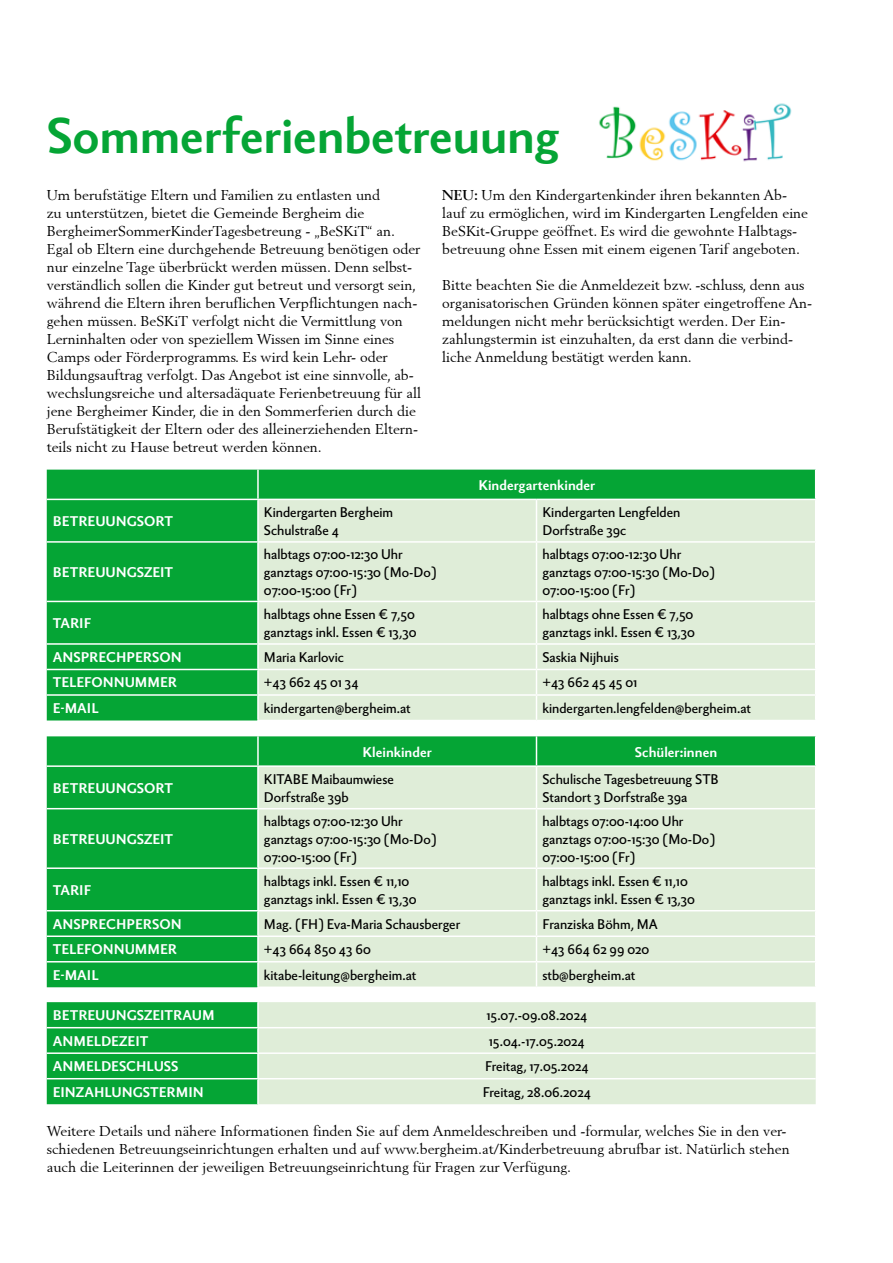
<style>
.page{position:relative;width:893px;height:1263px;background:#fff}
.page>*{position:absolute;margin:0;border:0;box-sizing:border-box;transform-origin:0 0}
.t1{font:700 48px "Berling Nova Sans Pro";letter-spacing:-.01em;color:#05a535}
.t2{font:14.25px/18px "Berling";color:#000}
.t3{font:13.5px/18px "Berling Nova Sans Pro";color:#000}
.t4{font:700 13.5px "Berling Nova Sans Pro";color:#fff}
.s1{font-weight:700}
</style>
<div class="page">
<img style="left:599px;top:103px;width:193px;height:59px">
<div style="left:47px;top:470px;width:768px;height:250px;background:#05a535"></div>
<div style="left:259px;top:500px;width:556px;height:220px;background:#dfedd8"></div>
<hr style="left:47px;top:499px;width:211px;height:1px;background:#fff">
<hr style="left:47px;top:541px;width:211px;height:2px;background:#fff">
<hr style="left:47px;top:601px;width:211px;height:1px;background:#fff">
<hr style="left:47px;top:643px;width:211px;height:2px;background:#fff">
<hr style="left:47px;top:669px;width:211px;height:1px;background:#fff">
<hr style="left:47px;top:694px;width:211px;height:2px;background:#fff">
<hr style="left:258px;top:499px;width:278px;height:1px;background:#fff">
<hr style="left:536px;top:499px;width:280px;height:1px;background:#fff">
<hr style="left:258px;top:541px;width:278px;height:2px;background:#fff">
<hr style="left:536px;top:541px;width:280px;height:2px;background:#fff">
<hr style="left:258px;top:601px;width:278px;height:1px;background:#fff">
<hr style="left:536px;top:601px;width:280px;height:1px;background:#fff">
<hr style="left:258px;top:643px;width:278px;height:2px;background:#fff">
<hr style="left:536px;top:643px;width:280px;height:2px;background:#fff">
<hr style="left:258px;top:669px;width:278px;height:1px;background:#fff">
<hr style="left:536px;top:669px;width:280px;height:1px;background:#fff">
<hr style="left:258px;top:694px;width:278px;height:2px;background:#fff">
<hr style="left:536px;top:694px;width:280px;height:2px;background:#fff">
<hr style="left:257px;top:470px;width:2px;height:29px;background:#fff">
<hr style="left:257px;top:500px;width:2px;height:41px;background:#fff">
<hr style="left:536px;top:500px;width:1px;height:41px;background:#fff">
<hr style="left:257px;top:543px;width:2px;height:58px;background:#fff">
<hr style="left:536px;top:543px;width:1px;height:58px;background:#fff">
<hr style="left:257px;top:602px;width:2px;height:41px;background:#fff">
<hr style="left:536px;top:602px;width:1px;height:41px;background:#fff">
<hr style="left:257px;top:645px;width:2px;height:24px;background:#fff">
<hr style="left:257px;top:670px;width:2px;height:24px;background:#fff">
<hr style="left:257px;top:696px;width:2px;height:24px;background:#fff">
<svg style="left:536px;top:645px;width:1px;height:75px"></svg>
<div style="left:47px;top:736px;width:768px;height:251px;background:#05a535"></div>
<div style="left:259px;top:767px;width:556px;height:219px;background:#dfedd8"></div>
<hr style="left:47px;top:765px;width:211px;height:2px;background:#fff">
<hr style="left:47px;top:808px;width:211px;height:1px;background:#fff">
<hr style="left:47px;top:867px;width:211px;height:2px;background:#fff">
<hr style="left:47px;top:910px;width:211px;height:1px;background:#fff">
<hr style="left:47px;top:935px;width:211px;height:2px;background:#fff">
<hr style="left:47px;top:961px;width:211px;height:1px;background:#fff">
<hr style="left:258px;top:765px;width:278px;height:2px;background:#fff">
<hr style="left:536px;top:765px;width:280px;height:2px;background:#fff">
<hr style="left:258px;top:808px;width:278px;height:1px;background:#fff">
<hr style="left:536px;top:808px;width:280px;height:1px;background:#fff">
<hr style="left:258px;top:867px;width:278px;height:2px;background:#fff">
<hr style="left:536px;top:867px;width:280px;height:2px;background:#fff">
<hr style="left:258px;top:910px;width:278px;height:1px;background:#fff">
<hr style="left:536px;top:910px;width:280px;height:1px;background:#fff">
<hr style="left:258px;top:935px;width:278px;height:2px;background:#fff">
<hr style="left:536px;top:935px;width:280px;height:2px;background:#fff">
<hr style="left:258px;top:961px;width:278px;height:1px;background:#fff">
<hr style="left:536px;top:961px;width:280px;height:1px;background:#fff">
<hr style="left:257px;top:986px;width:279px;height:2px;background:#fff">
<hr style="left:536px;top:986px;width:280px;height:2px;background:#fff">
<hr style="left:257px;top:736px;width:2px;height:29px;background:#fff">
<svg style="left:536px;top:736px;width:1px;height:29px"></svg>
<hr style="left:257px;top:767px;width:2px;height:41px;background:#fff">
<hr style="left:536px;top:767px;width:1px;height:41px;background:#fff">
<hr style="left:257px;top:809px;width:2px;height:58px;background:#fff">
<hr style="left:536px;top:809px;width:1px;height:58px;background:#fff">
<hr style="left:257px;top:869px;width:2px;height:41px;background:#fff">
<hr style="left:536px;top:869px;width:1px;height:41px;background:#fff">
<hr style="left:257px;top:911px;width:2px;height:24px;background:#fff">
<hr style="left:257px;top:937px;width:2px;height:24px;background:#fff">
<hr style="left:257px;top:962px;width:2px;height:24px;background:#fff">
<svg style="left:536px;top:911px;width:1px;height:75px"></svg>
<div style="left:47px;top:1002px;width:210px;height:102px;background:#05a535"></div>
<div style="left:259px;top:1002px;width:557px;height:102px;background:#dfedd8"></div>
<hr style="left:47px;top:1027px;width:211px;height:1px;background:#fff">
<hr style="left:47px;top:1052px;width:211px;height:2px;background:#fff">
<hr style="left:47px;top:1078px;width:211px;height:1px;background:#fff">
<hr style="left:258px;top:1027px;width:558px;height:1px;background:#fff">
<hr style="left:258px;top:1052px;width:558px;height:2px;background:#fff">
<hr style="left:258px;top:1078px;width:558px;height:1px;background:#fff">
<h1 class="t1" style="left:47px;top:101px;width:515px">Sommerferienbetreuung</h1>
<p class="t2" style="left:47px;top:185px;width:376px">Um berufstätige Eltern und Familien zu entlasten und<br>zu unterstützen, bietet die Gemeinde Bergheim die BergheimerSommerKinderTagesbetreung - „BeSKiT“ an.<br>Egal ob Eltern eine durchgehende Betreuung benötigen oder nur einzelne Tage überbrückt werden müssen. Denn selbst&shy;verständlich sollen die Kinder gut betreut und versorgt sein, während die Eltern ihren beruflichen Verpflichtungen nach&shy;gehen müssen. BeSKiT verfolgt nicht die Vermittlung von Lerninhalten oder von speziellem Wissen im Sinne eines Camps oder Förderprogramms. Es wird kein Lehr- oder Bildungsauftrag verfolgt. Das Angebot ist eine sinnvolle, ab&shy;wechslungsreiche und altersadäquate Ferienbetreuung für all jene Bergheimer Kinder, die in den Sommerferien durch die Berufstätigkeit der Eltern oder des alleinerziehenden Eltern&shy;teils nicht zu Hause betreut werden können.</p>
<p class="t4" style="left:478px;top:475px;width:118px">Kindergartenkinder</p>
<p class="t4" style="left:53px;top:511px;width:122px">BETREUUNGSORT</p>
<p class="t3" style="left:264px;top:502px;width:131px">Kindergarten Bergheim<br>Schulstraße 4</p>
<p class="t3" style="left:542px;top:502px;width:139px">Kindergarten Lengfelden<br>Dorfstraße 39c</p>
<p class="t4" style="left:53px;top:562px;width:122px">BETREUUNGSZEIT</p>
<p class="t2" style="left:442px;top:185px;width:367px"><span class="s1">NEU:</span> Um den Kindergartenkinder ihren bekannten Ab&shy;lauf zu ermöglichen, wird im Kindergarten Lengfelden eine BeSKit-Gruppe geöffnet. Es wird die gewohnte Halbtags&shy;betreuung ohne Essen mit einem eigenen Tarif angeboten.</p>
<p class="t2" style="left:442px;top:275px;width:371px">Bitte beachten Sie die Anmeldezeit bzw. -schluss, denn aus organisatorischen Gründen können später eingetroffene An&shy;meldungen nicht mehr berücksichtigt werden. Der Ein&shy;zahlungstermin ist einzuhalten, da erst dann die verbind&shy;liche Anmeldung bestätigt werden kann.</p>
<p class="t3" style="left:264px;top:544px;width:174px">halbtags 07:00-12:30 Uhr ganztags 07:00-15:30 (Mo-Do)<br>07:00-15:00 (Fr)</p>
<p class="t3" style="left:542px;top:544px;width:174px">halbtags 07:00-12:30 Uhr ganztags 07:00-15:30 (Mo-Do)<br>07:00-15:00 (Fr)</p>
<p class="t4" style="left:53px;top:613px;width:40px">TARIF</p>
<p class="t3" style="left:264px;top:604px;width:154px">halbtags ohne Essen € 7,50 ganztags inkl. Essen € 13,30</p>
<p class="t3" style="left:542px;top:604px;width:154px">halbtags ohne Essen € 7,50 ganztags inkl. Essen € 13,30</p>
<p class="t4" style="left:53px;top:647px;width:131px">ANSPRECHPERSON</p>
<p class="t3" style="left:264px;top:647px;width:81px">Maria Karlovic</p>
<p class="t3" style="left:542px;top:647px;width:78px">Saskia Nijhuis</p>
<p class="t4" style="left:53px;top:673px;width:126px">TELEFONNUMMER</p>
<p class="t3" style="left:264px;top:673px;width:96px">+43 662 45 01 34</p>
<p class="t3" style="left:542px;top:673px;width:96px">+43 662 45 45 01</p>
<p class="t4" style="left:53px;top:698px;width:47px">E-MAIL</p>
<p class="t3" style="left:264px;top:698px;width:148px">kindergarten@bergheim.at</p>
<p class="t3" style="left:542px;top:698px;width:210px">kindergarten.lengfelden@bergheim.at</p>
<p class="t4" style="left:363px;top:742px;width:71px">Kleinkinder</p>
<p class="t4" style="left:635px;top:742px;width:84px">Schüler:innen</p>
<p class="t4" style="left:53px;top:778px;width:122px">BETREUUNGSORT</p>
<p class="t3" style="left:264px;top:769px;width:132px">KITABE Maibaumwiese<br>Dorfstraße 39b</p>
<p class="t3" style="left:542px;top:769px;width:178px">Schulische Tagesbetreuung STB<br>Standort 3 Dorfstraße 39a</p>
<p class="t4" style="left:53px;top:829px;width:122px">BETREUUNGSZEIT</p>
<p class="t3" style="left:264px;top:811px;width:174px">halbtags 07:00-12:30 Uhr ganztags 07:00-15:30 (Mo-Do)<br>07:00-15:00 (Fr)</p>
<p class="t3" style="left:542px;top:811px;width:174px">halbtags 07:00-14:00 Uhr ganztags 07:00-15:30 (Mo-Do)<br>07:00-15:00 (Fr)</p>
<p class="t4" style="left:53px;top:880px;width:40px">TARIF</p>
<p class="t3" style="left:264px;top:871px;width:154px">halbtags inkl. Essen € 11,10 ganztags inkl. Essen € 13,30</p>
<p class="t3" style="left:542px;top:871px;width:154px">halbtags inkl. Essen € 11,10 ganztags inkl. Essen € 13,30</p>
<p class="t4" style="left:53px;top:914px;width:131px">ANSPRECHPERSON</p>
<p class="t3" style="left:264px;top:914px;width:198px">Mag. (FH) Eva-Maria Schausberger</p>
<p class="t3" style="left:542px;top:914px;width:117px">Franziska Böhm, MA</p>
<p class="t4" style="left:53px;top:939px;width:126px">TELEFONNUMMER</p>
<p class="t3" style="left:264px;top:939px;width:108px">+43 664 850 43 60</p>
<p class="t3" style="left:542px;top:939px;width:108px">+43 664 62 99 020</p>
<p class="t4" style="left:53px;top:965px;width:47px">E-MAIL</p>
<p class="t3" style="left:264px;top:965px;width:154px">kitabe-leitung@bergheim.at</p>
<p class="t3" style="left:542px;top:965px;width:94px">stb@bergheim.at</p>
<p class="t4" style="left:53px;top:1005px;width:163px">BETREUUNGSZEITRAUM</p>
<p class="t3" style="left:486px;top:1005px;width:102px">15.07.-09.08.2024</p>
<p class="t4" style="left:53px;top:1031px;width:97px">ANMELDEZEIT</p>
<p class="t3" style="left:489px;top:1031px;width:97px">15.04.-17.05.2024</p>
<p class="t4" style="left:53px;top:1056px;width:127px">ANMELDESCHLUSS</p>
<p class="t3" style="left:485px;top:1056px;width:105px">Freitag, 17.05.2024</p>
<p class="t4" style="left:53px;top:1082px;width:152px">EINZAHLUNGSTERMIN</p>
<p class="t3" style="left:483px;top:1082px;width:110px">Freitag, 28.06.2024</p>
<p class="t2" style="left:47px;top:1121px;width:744px">Weitere Details und nähere Informationen finden Sie auf dem Anmeldeschreiben und -formular, welches Sie in den ver&shy;schiedenen Betreuungseinrichtungen erhalten und auf www.bergheim.at/Kinderbetreuung abrufbar ist. Natürlich stehen auch die Leiterinnen der jeweiligen Betreuungseinrichtung für Fragen zur Verfügung.</p>
</div>
